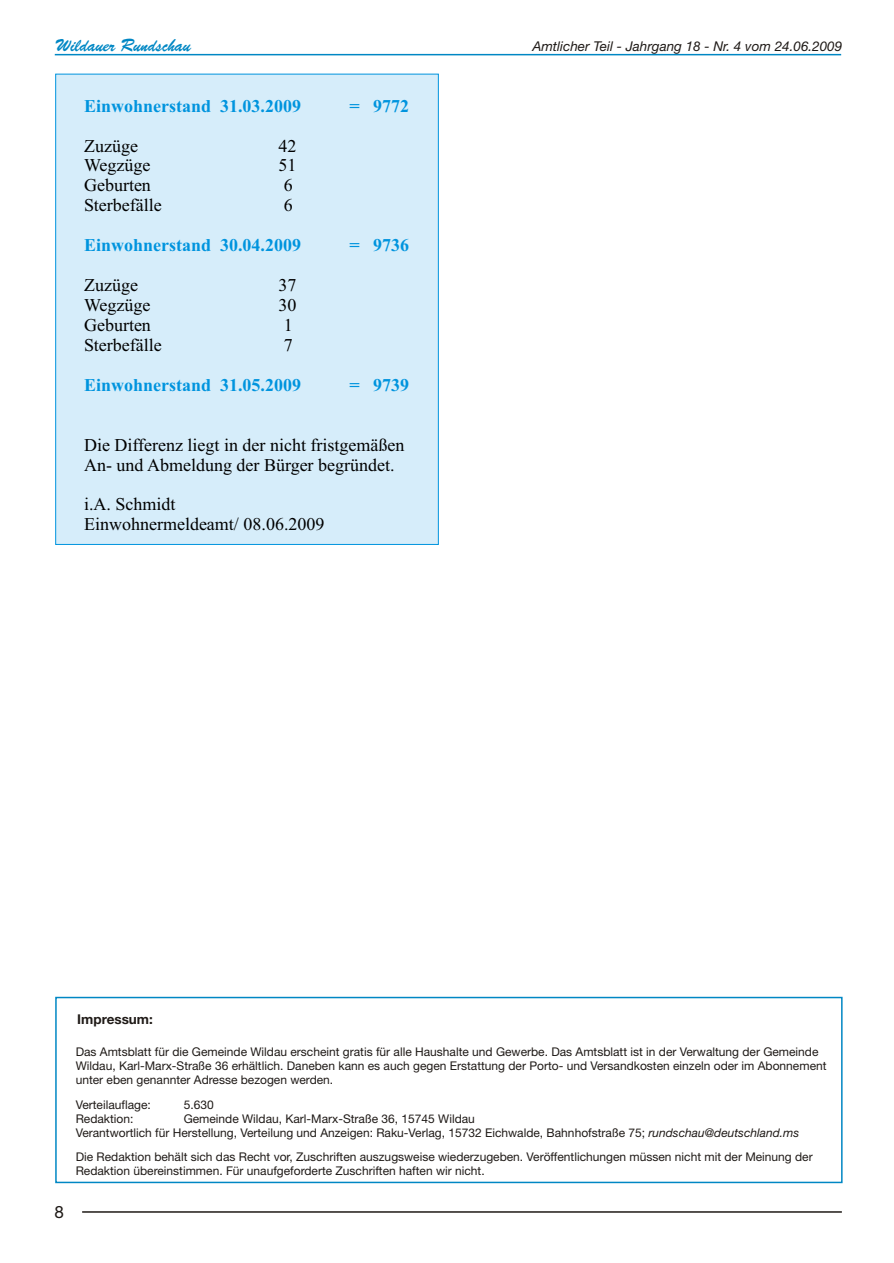
<style>
.page{position:relative;width:894px;height:1263px;background:#fff}
.page>*{position:absolute;margin:0;border:0;box-sizing:border-box;transform-origin:0 0}
.t1{font:18px/20px "Times New Roman";color:#000}
.t2{font:700 18px "Times New Roman";color:#0094de}
.t3{font:17.55px "Brush Script BT";color:#0087c4}
.t4{font:16.95px "Helvetica Neue";color:#1f1a17}
.t5{font:italic 13.5px "Helvetica Neue";color:#1f1a17}
.t6{font:700 13.5px "Helvetica Neue";color:#1f1a17}
.t7{font:12px/14px "Helvetica Neue";color:#1f1a17}
.s1{font-style:italic}
</style>
<div class="page">
<hr style="left:55px;top:54px;width:786px;height:1px;background:#0087c4">
<hr style="left:82px;top:1211px;width:760px;height:2px;background:#1f1a17">
<div style="left:56px;top:74px;width:383px;height:471px;background:#d6edfa;border:1px solid #0094de"></div>
<div style="left:55px;top:997px;width:788px;height:186px;border:2px solid #0087c4"></div>
<h2 class="t3" style="left:55px;top:38px;width:137px">Wildauer Rundschau</h2>
<p class="t5" style="left:532px;top:41px;width:311px">Amtlicher Teil - Jahrgang 18 - Nr. 4 vom 24.06.2009</p>
<h1 class="t2" style="left:84px;top:99px;width:219px">Einwohnerstand 31.03.2009</h1>
<h1 class="t2" style="left:350px;top:99px;width:61px">= 9772</h1>
<h1 class="t1" style="left:84px;top:137px;width:55px">Zuzüge</h1>
<h1 class="t1" style="left:278px;top:137px;width:19px">42</h1>
<h1 class="t1" style="left:84px;top:157px;width:68px">Wegzüge</h1>
<h1 class="t1" style="left:278px;top:157px;width:19px">51</h1>
<h1 class="t1" style="left:84px;top:177px;width:68px">Geburten</h1>
<h1 class="t1" style="left:284px;top:177px;width:10px">6</h1>
<h1 class="t1" style="left:84px;top:197px;width:79px">Sterbefälle</h1>
<h1 class="t1" style="left:284px;top:197px;width:10px">6</h1>
<h1 class="t2" style="left:84px;top:239px;width:219px">Einwohnerstand 30.04.2009</h1>
<h1 class="t2" style="left:350px;top:239px;width:61px">= 9736</h1>
<h1 class="t1" style="left:84px;top:277px;width:55px">Zuzüge</h1>
<h1 class="t1" style="left:278px;top:277px;width:19px">37</h1>
<h1 class="t1" style="left:84px;top:297px;width:68px">Wegzüge</h1>
<h1 class="t1" style="left:278px;top:297px;width:19px">30</h1>
<h1 class="t1" style="left:84px;top:317px;width:68px">Geburten</h1>
<h1 class="t1" style="left:284px;top:317px;width:10px">1</h1>
<h1 class="t1" style="left:84px;top:337px;width:79px">Sterbefälle</h1>
<h1 class="t1" style="left:284px;top:337px;width:10px">7</h1>
<h1 class="t2" style="left:84px;top:379px;width:219px">Einwohnerstand 31.05.2009</h1>
<h1 class="t2" style="left:350px;top:379px;width:61px">= 9739</h1>
<h1 class="t1" style="left:84px;top:436px;width:322px">Die Differenz liegt in der nicht fristgemäßen<br>An- und Abmeldung der Bürger begründet.</h1>
<h1 class="t1" style="left:84px;top:496px;width:242px">i.A. Schmidt<br>Einwohnermeldeamt/ 08.06.2009</h1>
<p class="t6" style="left:77px;top:1014px;width:77px">Impressum:</p>
<h3 class="t4" style="left:54px;top:1204px;width:11px">8</h3>
<p class="t7" style="left:76px;top:1046px;width:752px">Das Amtsblatt für die Gemeinde Wildau erscheint gratis für alle Haushalte und Gewerbe. Das Amtsblatt ist in der Verwaltung der Gemeinde<br>Wildau, Karl-Marx-Straße 36 erhältlich. Daneben kann es auch gegen Erstattung der Porto- und Versandkosten einzeln oder im Abonnement unter eben genannter Adresse bezogen werden.</p>
<p class="t7" style="left:76px;top:1099px;width:77px">Verteilauflage:</p>
<p class="t7" style="left:184px;top:1099px;width:32px">5.630</p>
<p class="t7" style="left:76px;top:1113px;width:59px">Redaktion:</p>
<p class="t7" style="left:76px;top:1112px;width:725px;text-indent:108px">Gemeinde Wildau, Karl-Marx-Straße 36, 15745 Wildau<br>Verantwortlich für Herstellung, Verteilung und Anzeigen: Raku-Verlag, 15732 Eichwalde, Bahnhofstraße 75; <span class="s1">rundschau@deutschland.ms</span></p>
<p class="t7" style="left:76px;top:1151px;width:739px">Die Redaktion behält sich das Recht vor, Zuschriften auszugsweise wiederzugeben. Veröffentlichungen müssen nicht mit der Meinung der<br>Redaktion übereinstimmen. Für unaufgeforderte Zuschriften haften wir nicht.</p>
</div>
